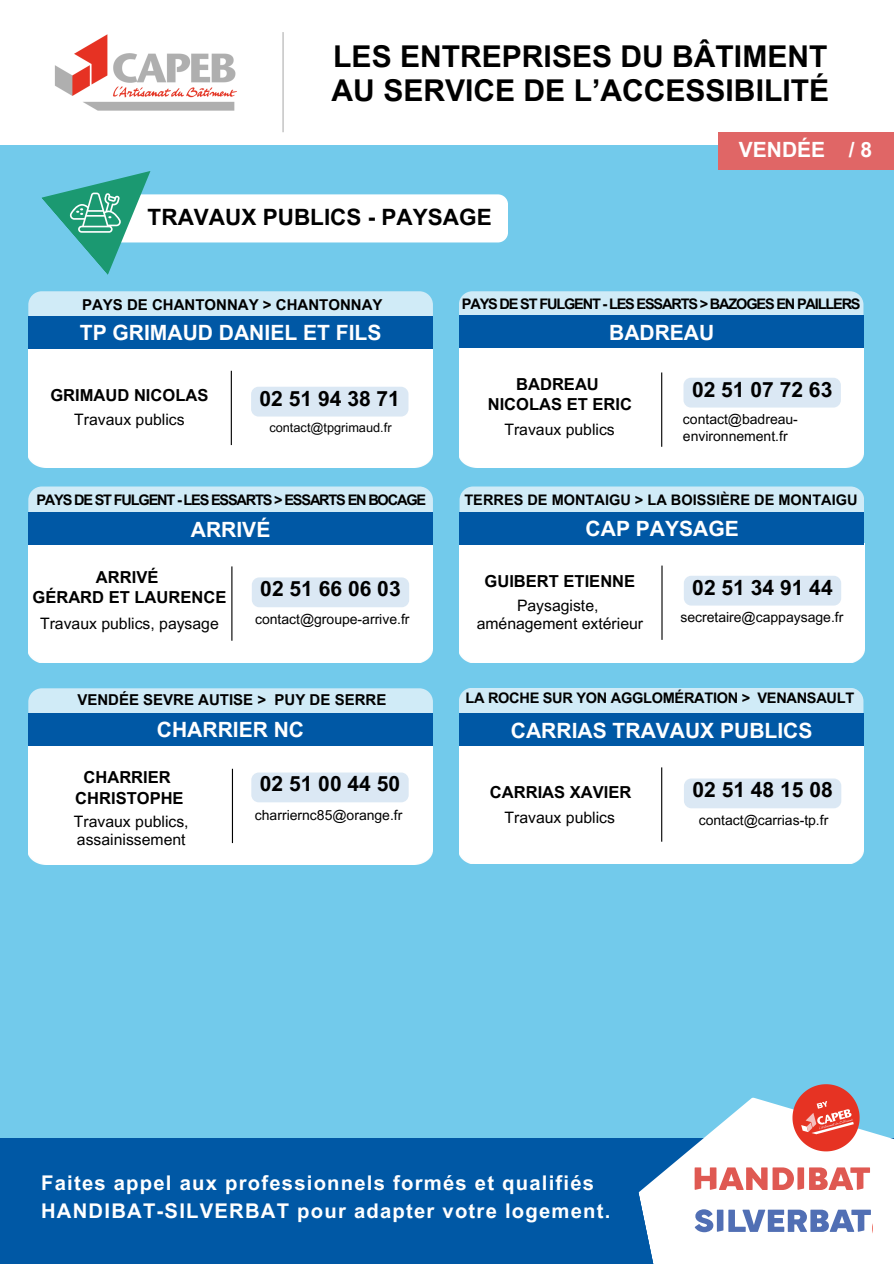
<style>
.page{position:relative;width:894px;height:1264px;background:#fff}
.page>*{position:absolute;margin:0;border:0;box-sizing:border-box;transform-origin:0 0}
.t1{font:700 30px/33.8px "Arial MT Pro";color:#000}
.t2{font:700 22.5px "Arial MT Pro";color:#000}
.t3{font:700 21px "Arial MT Pro";color:#fff}
.t4{font:700 21px "Arial MT Pro";color:#000}
.t5{font:700 20.25px/28.2px "Arial MT Pro";letter-spacing:.06em;color:#fff}
.t6{font:700 16.5px/20.2px "Arial MT Pro";color:#000;text-align:center}
.t7{font:15.75px/18px "Arial MT Pro";color:#000}
.t8{font:700 15px "Arial MT Pro";color:#000}
.t9{font:700 14.55px "Arial MT Pro";letter-spacing:-.08em;color:#000}
.t10{font:700 14.55px "Arial MT Pro";color:#000}
.t11{font:700 14.55px "Arial MT Pro";letter-spacing:-.02em;color:#000}
.t12{font:13.95px/16.8px "Arial MT Pro";color:#000}
.t13{font:12.75px "Arial MT Pro";color:#000}
</style>
<div class="page">
<div style="left:0;top:145px;width:893px;height:1118px;background:#72caeb"></div>
<div style="left:28px;top:486px;width:405px;height:170px;background:#d0ebf7;border-radius:14px"></div>
<div style="left:29px;top:544px;width:403px;height:118px;background:#fff"></div>
<div style="left:29px;top:512px;width:403px;height:32px;background:#0058a5"></div>
<hr style="left:231px;top:566px;width:1px;height:74px;background:#000">
<div style="left:28px;top:688px;width:405px;height:170px;background:#d0ebf7;border-radius:14px"></div>
<div style="left:29px;top:746px;width:403px;height:118px;background:#fff"></div>
<div style="left:29px;top:713px;width:403px;height:33px;background:#0058a5"></div>
<hr style="left:232px;top:768px;width:1px;height:75px;background:#000">
<div style="left:459px;top:486px;width:404px;height:170px;background:#d0ebf7;border-radius:14px"></div>
<div style="left:459px;top:544px;width:404px;height:118px;background:#fff"></div>
<div style="left:459px;top:512px;width:404px;height:32px;background:#0058a5"></div>
<hr style="left:661px;top:565px;width:1px;height:75px;background:#000">
<div style="left:458px;top:687px;width:405px;height:170px;background:#d0ebf7;border-radius:14px"></div>
<div style="left:459px;top:744px;width:404px;height:119px;background:#fff"></div>
<div style="left:459px;top:713px;width:403px;height:32px;background:#0058a5"></div>
<hr style="left:661px;top:767px;width:1px;height:74px;background:#000">
<div style="left:458px;top:291px;width:405px;height:170px;background:#d0ebf7;border-radius:14px"></div>
<div style="left:459px;top:348px;width:404px;height:119px;background:#fff"></div>
<div style="left:459px;top:315px;width:403px;height:33px;background:#0058a5"></div>
<hr style="left:661px;top:372px;width:1px;height:75px;background:#000">
<div style="left:28px;top:291px;width:405px;height:170px;background:#d0ebf7;border-radius:14px"></div>
<div style="left:29px;top:348px;width:403px;height:119px;background:#fff"></div>
<div style="left:29px;top:316px;width:403px;height:32px;background:#0058a5"></div>
<hr style="left:231px;top:371px;width:1px;height:74px;background:#000">
<img style="left:55px;top:34px;width:182px;height:77px">
<hr style="left:282px;top:32px;width:1px;height:100px;background:#b0b0b0">
<div style="left:0;top:1138px;width:893px;height:125px;background:#0058a5"></div>
<svg style="left:638px;top:1084px;width:255px;height:179px"></svg>
<div style="left:95px;top:194px;width:413px;height:48px;background:#fff;border-radius:10px"></div>
<div style="left:718px;top:132px;width:175px;height:38px;background:#e06666"></div>
<svg style="left:41px;top:171px;width:109px;height:104px"></svg>
<div style="left:683px;top:378px;width:157px;height:29px;background:#dbe8f4;border-radius:7px"></div>
<div style="left:683px;top:575px;width:158px;height:30px;background:#dbe8f4;border-radius:7px"></div>
<div style="left:683px;top:778px;width:158px;height:30px;background:#dbe8f4;border-radius:7px"></div>
<div style="left:251px;top:772px;width:157px;height:30px;background:#dbe8f4;border-radius:7px"></div>
<div style="left:251px;top:387px;width:157px;height:29px;background:#dbe8f4;border-radius:7px"></div>
<div style="left:252px;top:577px;width:157px;height:30px;background:#dbe8f4;border-radius:7px"></div>
<h5 class="t1" style="left:331px;top:43px;width:499px">LES ENTREPRISES DU BÂTIMENT<br>AU SERVICE DE L’ACCESSIBILITÉ</h5>
<h3 class="t2" style="left:148px;top:208px;width:345px">TRAVAUX PUBLICS - PAYSAGE</h3>
<p class="t3" style="left:738px;top:142px;width:88px">VENDÉE</p>
<p class="t3" style="left:848px;top:142px;width:25px">/ 8</p>
<h2 class="t8" style="left:82px;top:299px;width:302px">PAYS DE CHANTONNAY &gt; CHANTONNAY</h2>
<h6 class="t3" style="left:80px;top:325px;width:303px">TP GRIMAUD DANIEL ET FILS</h6>
<h3 class="t6" style="left:50px;top:387px;width:159px">GRIMAUD NICOLAS</h3>
<p class="t7" style="left:74px;top:412px;width:112px">Travaux publics</p>
<h5 class="t4" style="left:259px;top:390px;width:142px">02 51 94 38 71</h5>
<h5 class="t13" style="left:269px;top:423px;width:124px">contact@tpgrimaud.fr</h5>
<p class="t9" style="left:36px;top:494px;width:391px">PAYS DE ST FULGENT - LES ESSARTS &gt; ESSARTS EN BOCAGE</p>
<h5 class="t3" style="left:191px;top:521px;width:81px">ARRIVÉ</h5>
<p class="t6" style="left:33px;top:569px;width:195px">ARRIVÉ<br>GÉRARD ET LAURENCE</p>
<h3 class="t7" style="left:40px;top:616px;width:180px">Travaux publics, paysage</h3>
<p class="t4" style="left:260px;top:581px;width:142px">02 51 66 06 03</p>
<h2 class="t12" style="left:255px;top:612px;width:156px">contact@groupe-arrive.fr</h2>
<h3 class="t9" style="left:462px;top:298px;width:400px">PAYS DE ST FULGENT - LES ESSARTS &gt; BAZOGES EN PAILLERS</h3>
<p class="t3" style="left:609px;top:324px;width:107px">BADREAU</p>
<h2 class="t6" style="left:487px;top:376px;width:146px">BADREAU<br>NICOLAS ET ERIC</h2>
<p class="t7" style="left:504px;top:422px;width:112px">Travaux publics</p>
<p class="t4" style="left:691px;top:381px;width:142px">02 51 07 72 63</p>
<h2 class="t12" style="left:682px;top:412px;width:116px">contact@badreau&shy;environnement.fr</h2>
<h6 class="t10" style="left:464px;top:494px;width:394px">TERRES DE MONTAIGU &gt; LA BOISSIÈRE DE MONTAIGU</h6>
<h5 class="t3" style="left:585px;top:521px;width:155px">CAP PAYSAGE</h5>
<h5 class="t6" style="left:484px;top:573px;width:152px">GUIBERT ETIENNE</h5>
<h2 class="t7" style="left:476px;top:598px;width:168px;text-align:center">Paysagiste, aménagement extérieur</h2>
<h5 class="t4" style="left:692px;top:579px;width:142px">02 51 34 91 44</h5>
<p class="t12" style="left:680px;top:610px;width:164px">secretaire@cappaysage.fr</p>
<p class="t8" style="left:77px;top:693px;width:310px">VENDÉE SEVRE AUTISE &gt; PUY DE SERRE</p>
<h5 class="t11" style="left:465px;top:692px;width:390px">LA ROCHE SUR YON AGGLOMÉRATION &gt; VENANSAULT</h5>
<p class="t3" style="left:157px;top:722px;width:149px">CHARRIER NC</p>
<h6 class="t3" style="left:511px;top:722px;width:303px">CARRIAS TRAVAUX PUBLICS</h6>
<p class="t6" style="left:75px;top:769px;width:110px">CHARRIER<br>CHRISTOPHE</p>
<p class="t7" style="left:74px;top:814px;width:116px">Travaux publics, assainissement</p>
<p class="t4" style="left:260px;top:776px;width:142px">02 51 00 44 50</p>
<p class="t12" style="left:255px;top:808px;width:149px">charriernc85@orange.fr</p>
<h6 class="t6" style="left:490px;top:784px;width:143px">CARRIAS XAVIER</h6>
<h6 class="t7" style="left:504px;top:810px;width:112px">Travaux publics</h6>
<h3 class="t4" style="left:692px;top:782px;width:142px">02 51 48 15 08</h3>
<h3 class="t12" style="left:698px;top:813px;width:131px">contact@carrias-tp.fr</h3>
<h6 class="t5" style="left:41px;top:1171px;width:570px">Faites appel aux professionnels formés et qualifiés<br>HANDIBAT-SILVERBAT pour adapter votre logement.</h6>
</div>
